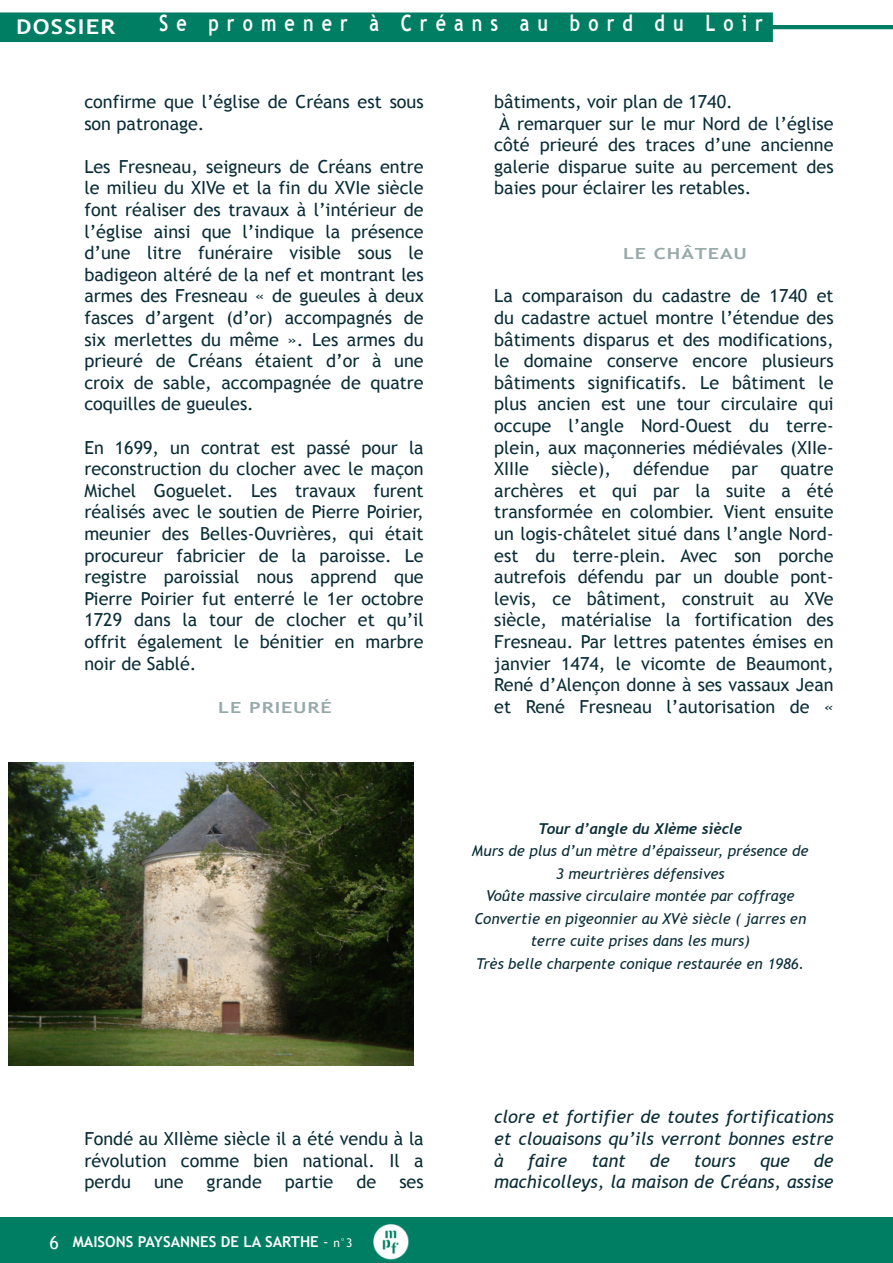
<style>
.page{position:relative;width:893px;height:1263px;background:#fff}
.page>*{position:absolute;margin:0;border:0;box-sizing:border-box;transform-origin:0 0}
.t1{font:700 22.5px "Trebuchet MS";letter-spacing:.45em;color:#fcfbfb;scale:.8 1}
.t2{font:700 20.4px "Trebuchet MS";letter-spacing:.05em;color:#fff;scale:1.18 1}
.t3{font:18px/21.6px "Trebuchet MS";color:#0a2d37;text-align:justify}
.t4{font:italic 18px/21.6px "Trebuchet MS";color:#0a2d37;text-align:justify}
.t5{font:700 15.3px "Trebuchet MS";letter-spacing:.045em;color:#97a9a8;scale:1.29 1}
.t6{font:italic 15px/22.5px "Trebuchet MS";color:#0a2d37;text-align:center}
.t7{font:700 15px "Trebuchet MS";color:#fcfbfb}
.t8{font:italic 700 15px "Trebuchet";color:#0a2d37}
.s1{font-style:italic}
.s2{font-weight:400;font-size:18px;color:#fefefe}
.s3{font-weight:400}
.s4{font-weight:400;font-size:12px}
</style>
<div class="page">
<div style="left:0;top:1217px;width:893px;height:46px;background:#007e63"></div>
<img style="left:373px;top:1224px;width:36px;height:36px">
<img style="left:9px;top:762px;width:405px;height:304px">
<hr style="left:628px;top:25px;width:265px;height:4px;background:#007e63">
<div style="left:0;top:12px;width:773px;height:30px;background:#007e63"></div>
<p class="t2" style="left:16px;top:15px;width:85px">DOSSIER</p>
<p class="t1" style="left:159px;top:10px;width:756px">Se promener à Créans au bord du Loir</p>
<p class="t3" style="left:84px;top:91px;width:341px">confirme que l’église de Créans est sous son patronage.</p>
<p class="t3" style="left:84px;top:156px;width:341px">Les Fresneau, seigneurs de Créans entre le milieu du XIVe et la fin du XVIe siècle font réaliser des travaux à l’intérieur de l’église ainsi que l’indique la présence d’une litre funéraire visible sous le badigeon altéré de la nef et montrant les armes des Fresneau « de gueules à deux fasces d’argent (d’or) accompagnés de six merlettes du même ». Les armes du prieuré de Créans étaient d’or à une croix de sable, accompagnée de quatre coquilles de gueules.</p>
<p class="t3" style="left:84px;top:437px;width:341px">En 1699, un contrat est passé pour la reconstruction du clocher avec le maçon Michel Goguelet. Les travaux furent réalisés avec le soutien de Pierre Poirier, meunier des Belles‐Ouvrières, qui était procureur fabricier de la paroisse. Le registre paroissial nous apprend que Pierre Poirier fut enterré le 1er octobre 1729 dans la tour de clocher et qu’il offrit également le bénitier en marbre noir de Sablé.</p>
<p class="t5" style="left:218px;top:699px;width:90px">LE PRIEURÉ</p>
<p class="t3" style="left:494px;top:91px;width:341px;text-align:left">bâtiments, voir plan de 1740.<br>À remarquer sur le mur Nord de l’église côté prieuré des traces d’une ancienne galerie disparue suite au percement des baies pour éclairer les retables.</p>
<p class="t5" style="left:623px;top:245px;width:97px">LE CHÂTEAU</p>
<p class="t3" style="left:494px;top:285px;width:341px">La comparaison du cadastre de 1740 et du cadastre actuel montre l’étendue des bâtiments disparus et des modifications, le domaine conserve encore plusieurs bâtiments significatifs. Le bâtiment le plus ancien est une tour circulaire qui occupe l’angle Nord‐Ouest du terre‐ plein, aux maçonneries médiévales (XIIe‐ XIIIe siècle), défendue par quatre archères et qui par la suite a été transformée en colombier. Vient ensuite un logis‐châtelet situé dans l’angle Nord‐ est du terre‐plein. Avec son porche autrefois défendu par un double pont‐ levis, ce bâtiment, construit au XVe siècle, matérialise la fortification des Fresneau. Par lettres patentes émises en janvier 1474, le vicomte de Beaumont, René d’Alençon donne à ses vassaux Jean et René Fresneau l’autorisation de <span class="s1">«</span></p>
<p class="t8" style="left:538px;top:820px;width:205px">Tour d’angle du XIème siècle</p>
<p class="t6" style="left:472px;top:840px;width:338px">Murs de plus d’un mètre d’épaisseur, présence de 3 meurtrières défensives<br>Voûte massive circulaire montée par coffrage Convertie en pigeonnier au XVè siècle ( jarres en terre cuite prises dans les murs)<br>Très belle charpente conique restaurée en 1986.</p>
<p class="t3" style="left:84px;top:1128px;width:341px">Fondé au XIIème siècle il a été vendu à la révolution comme bien national. Il a perdu</p>
<p class="t3" style="left:154px;top:1171px;width:31px">une</p>
<p class="t3" style="left:207px;top:1171px;width:57px">grande</p>
<p class="t3" style="left:285px;top:1171px;width:50px">partie</p>
<p class="t3" style="left:356px;top:1171px;width:21px">de</p>
<p class="t3" style="left:399px;top:1171px;width:26px">ses</p>
<p class="t7" style="left:50px;top:1233px;width:304px"><span class="s2">6</span> MAISONS PAYSANNES DE LA SARTHE <span class="s3">‐</span> <span class="s4">n°3</span></p>
<p class="t4" style="left:494px;top:1106px;width:341px">clore et fortifier de toutes fortifications et clouaisons qu’ils verront bonnes estre à</p>
<p class="t4" style="left:494px;top:1149px;width:341px;text-align:right">de<br>machicolleys, la maison de Créans, assise</p>
<p class="t4" style="left:528px;top:1149px;width:41px">faire</p>
<p class="t4" style="left:591px;top:1149px;width:36px">tant</p>
<p class="t4" style="left:650px;top:1149px;width:21px">de</p>
<p class="t4" style="left:694px;top:1149px;width:44px">tours</p>
<p class="t4" style="left:760px;top:1149px;width:31px">que</p>
</div>
